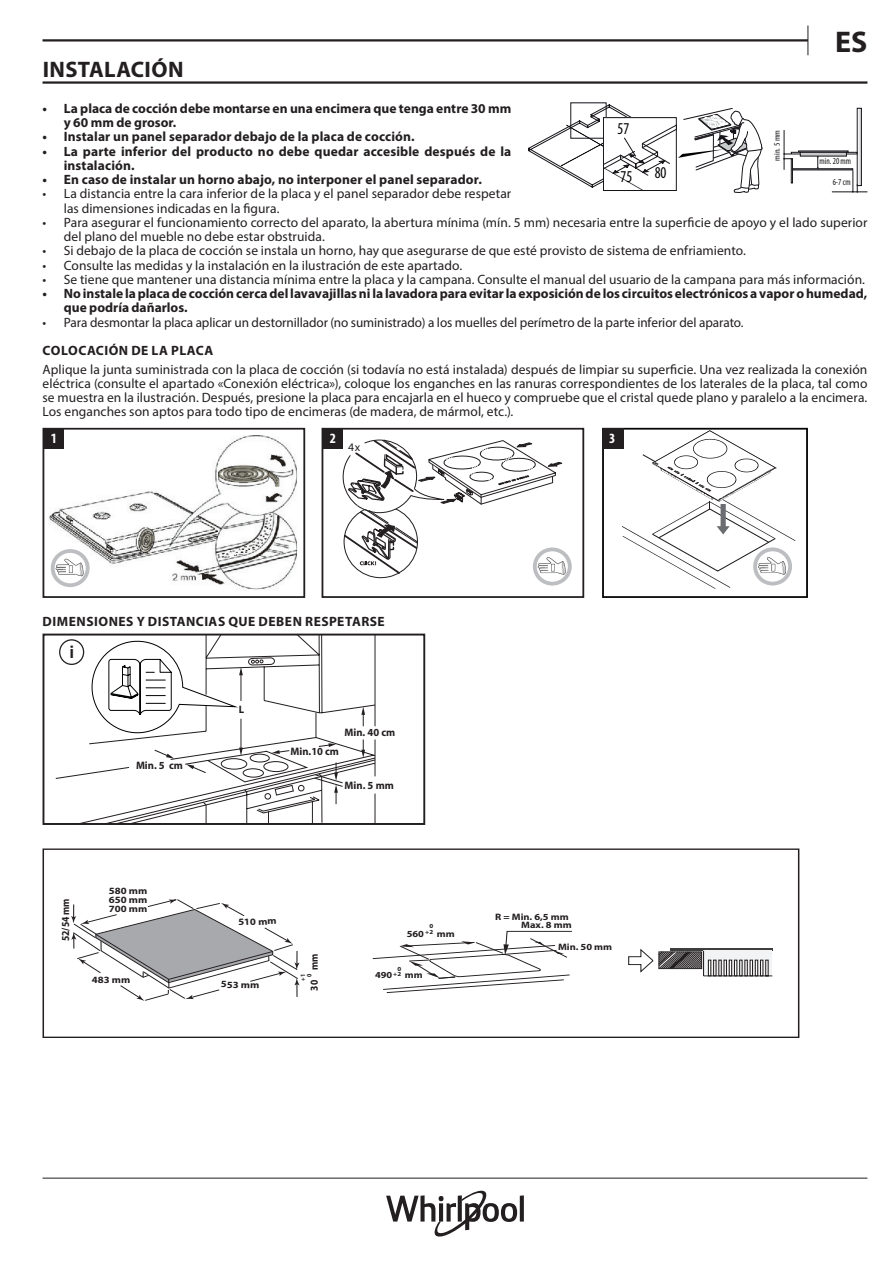
<style>
.page{position:relative;width:893px;height:1263px;background:#fff}
.page>*{position:absolute;margin:0;border:0;box-sizing:border-box;transform-origin:0 0}
.t1{font:700 30px "Myriad Pro";color:#231f20}
.Titolo_1{font:700 22.5px "Myriad Pro";letter-spacing:.015em;color:#231f20}
.t2{font:700 17.4px "Arial";color:#231f20}
.t3{font:condensed 16.65px "Myriad Pro";color:#000002;scale:.92 1}
.t4{font:700 condensed 14.25px "Myriad Pro";color:#fff}
.Testo_9{font:13.5px/14.2px "Myriad Pro";color:#231f20}
.Titolo_3{font:700 13.5px/14.2px "Myriad Pro";letter-spacing:.005em;color:#231f20}
.Titolo_3-2{font:700 13.5px "Myriad Pro";letter-spacing:.035em;color:#231f20}
.t5{font:11.55px "IKEA Sans";color:#231f20}
.t6{font:700 10.8px "Myriad Pro";color:#231f20}
.t7{font:700 10.65px "Myriad Pro";color:#231f20;scale:.89 1}
.t8{font:700 9.6px/9.4px "Myriad Pro";color:#231f20;text-align:justify;scale:1.12 1}
.t9{font:700 9.3px/7.8px "Myriad Pro";color:#231f20;scale:1.12 1}
.t10{font:condensed 9.15px "Myriad Pro";color:#18151a;scale:.92 1}
.t11{font:condensed 8.4px "Myriad Pro";color:#18151a;scale:1.09 1}
.t12{font:700 6.6px/6.6px "Myriad Pro";color:#231f20;text-align:center;scale:.89 1}
.t13{font:700 6.15px/5.4px "Myriad Pro";color:#231f20;text-align:right;scale:1.12 1}
</style>
<div class="page">
<hr style="left:43px;top:81px;width:824px;height:3px;background:#231f20">
<div style="left:602px;top:428px;width:206px;height:170px;border:2px solid #050504"></div>
<svg style="left:622px;top:430px;width:173px;height:159px"></svg>
<svg style="left:43px;top:428px;width:542px;height:170px"></svg>
<div style="left:603px;top:428px;width:21px;height:20px;background:#231f20"></div>
<svg style="left:51px;top:549px;width:39px;height:38px"></svg>
<div style="left:43px;top:634px;width:382px;height:191px;border:2px solid #231f20"></div>
<svg style="left:55px;top:634px;width:321px;height:191px"></svg>
<svg style="left:71px;top:899px;width:228px;height:102px"></svg>
<hr style="left:670px;top:948px;width:102px;height:3px;background:#3e3e3f">
<svg style="left:704px;top:951px;width:68px;height:25px"></svg>
<div style="left:708px;top:960px;width:3px;height:16px;background:#fff;border:1px solid #231f20"></div>
<div style="left:713px;top:960px;width:3px;height:16px;background:#fff;border:1px solid #231f20"></div>
<hr style="left:718px;top:960px;width:3px;height:16px;background:#fff">
<div style="left:724px;top:960px;width:3px;height:16px;background:#fff;border:1px solid #231f20"></div>
<div style="left:729px;top:960px;width:3px;height:16px;background:#fff;border:1px solid #231f20"></div>
<div style="left:734px;top:960px;width:3px;height:16px;background:#fff;border:1px solid #231f20"></div>
<div style="left:739px;top:960px;width:3px;height:16px;background:#fff;border:1px solid #231f20"></div>
<div style="left:745px;top:960px;width:3px;height:16px;background:#fff;border:1px solid #231f20"></div>
<div style="left:750px;top:960px;width:3px;height:16px;background:#fff;border:1px solid #231f20"></div>
<div style="left:755px;top:960px;width:3px;height:16px;background:#fff;border:1px solid #231f20"></div>
<div style="left:760px;top:960px;width:3px;height:16px;background:#fff;border:1px solid #231f20"></div>
<div style="left:765px;top:960px;width:3px;height:16px;border:1px solid #231f20"></div>
<hr style="left:703px;top:976px;width:69px;height:1px;background:#231f20">
<svg style="left:628px;top:949px;width:76px;height:27px"></svg>
<svg style="left:372px;top:931px;width:200px;height:62px"></svg>
<div style="left:43px;top:848px;width:756px;height:190px;border:1px solid #231f20"></div>
<div style="left:791px;top:152px;width:66px;height:2px;background:#fff;border:1px solid #161419"></div>
<div style="left:792px;top:169px;width:61px;height:1px;border:1px solid #161419"></div>
<div style="left:798px;top:151px;width:50px;height:1px;border:1px solid #161419"></div>
<div style="left:800px;top:152px;width:46px;height:4px;border:1px solid #161419"></div>
<div style="left:791px;top:158px;width:2px;height:25px;border:1px solid #161419"></div>
<hr style="left:784px;top:130px;width:1px;height:40px;background:#161419">
<svg style="left:817px;top:156px;width:1px;height:13px"></svg>
<svg style="left:783px;top:153px;width:9px;height:30px"></svg>
<hr style="left:832px;top:192px;width:35px;height:1px;background:#161419">
<svg style="left:852px;top:170px;width:6px;height:23px"></svg>
<svg style="left:528px;top:104px;width:234px;height:89px"></svg>
<div style="left:603px;top:117px;width:74px;height:74px;border:1px solid #161419"></div>
<svg style="left:807px;top:26px;width:1px;height:29px"></svg>
<hr style="left:43px;top:39px;width:765px;height:3px;background:#231f20">
<hr style="left:43px;top:1178px;width:824px;height:1px;background:#231f20">
<svg style="left:520px;top:1195px;width:4px;height:26px"></svg>
<svg style="left:386px;top:1191px;width:131px;height:45px"></svg>
<h1 class="t1" style="left:835px;top:22px;width:34px">ES</h1>
<p class="Titolo_1" style="left:43px;top:55px;width:142px">INSTALACIÓN</p>
<p class="Titolo_3" style="left:64px;top:101px;width:449px;text-indent:-21px">• La placa de cocción debe montarse en una encimera que tenga entre 30 mm y 60 mm de grosor.</p>
<p class="Titolo_3" style="left:43px;top:129px;width:374px">• Instalar un panel separador debajo de la placa de cocción.</p>
<p class="Titolo_3" style="left:64px;top:144px;width:449px;text-indent:-21px">• La parte inferior del producto no debe quedar accesible después de la instalación.</p>
<p class="Titolo_3" style="left:43px;top:172px;width:441px">• En caso de instalar un horno abajo, no interponer el panel separador.</p>
<p class="Testo_9" style="left:64px;top:187px;width:449px;text-indent:-21px">• La distancia entre la cara inferior de la placa y el panel separador debe respetar las dimensiones indicadas en la figura.</p>
<p class="Testo_9" style="left:64px;top:215px;width:805px;text-indent:-21px">• Para asegurar el funcionamiento correcto del aparato, la abertura mínima (mín. 5 mm) necesaria entre la superficie de apoyo y el lado superior del plano del mueble no debe estar obstruida.</p>
<p class="Testo_9" style="left:43px;top:244px;width:705px">• Si debajo de la placa de cocción se instala un horno, hay que asegurarse de que esté provisto de sistema de enfriamiento.</p>
<p class="Testo_9" style="left:43px;top:258px;width:421px">• Consulte las medidas y la instalación en la ilustración de este apartado.</p>
<p class="Testo_9" style="left:43px;top:272px;width:824px">• Se tiene que mantener una distancia mínima entre la placa y la campana. Consulte el manual del usuario de la campana para más información.</p>
<p class="Titolo_3" style="left:64px;top:286px;width:805px;text-indent:-21px">• No instale la placa de cocción cerca del lavavajillas ni la lavadora para evitar la exposición de los circuitos electrónicos a vapor o humedad, que podría dañarlos.</p>
<p class="Testo_9" style="left:43px;top:315px;width:703px">• Para desmontar la placa aplicar un destornillador (no suministrado) a los muelles del perímetro de la parte inferior del aparato.</p>
<p class="Titolo_3-2" style="left:43px;top:342px;width:172px">COLOCACIÓN DE LA PLACA</p>
<p class="Testo_9" style="left:43px;top:362px;width:826px;text-align:justify">Aplique la junta suministrada con la placa de cocción (si todavía no está instalada) después de limpiar su superficie. Una vez realizada la conexión eléctrica (consulte el apartado «Conexión eléctrica»), coloque los enganches en las ranuras correspondientes de los laterales de la placa, tal como se muestra en la ilustración. Después, presione la placa para encajarla en el hueco y compruebe que el cristal quede plano y paralelo a la encimera.<br>Los enganches son aptos para todo tipo de encimeras (de madera, de mármol, etc.).</p>
<p class="t5" style="left:348px;top:440px;width:14px">4x</p>
<p class="t3" style="left:617px;top:118px;width:14px">57</p>
<p class="t3" style="left:621px;top:166px;width:14px">75</p>
<p class="t3" style="left:655px;top:162px;width:14px">80</p>
<p class="t11" style="left:772px;top:161px;width:30px;rotate:-90deg">min. 5 mm</p>
<p class="t10" style="left:820px;top:155px;width:36px">min. 20 mm</p>
<p class="t10" style="left:833px;top:177px;width:21px">6-7 cm</p>
<p class="t4" style="left:51px;top:429px;width:8px">1</p>
<p class="t4" style="left:330px;top:429px;width:8px">2</p>
<p class="t4" style="left:609px;top:429px;width:8px">3</p>
<p class="Titolo_3-2" style="left:43px;top:613px;width:344px">DIMENSIONES Y DISTANCIAS QUE DEBEN RESPETARSE</p>
<p class="t2" style="left:69px;top:639px;width:6px">i</p>
<p class="t6" style="left:136px;top:758px;width:48px">Min. 5 cm</p>
<p class="t6" style="left:239px;top:702px;width:7px">L</p>
<p class="t6" style="left:345px;top:725px;width:52px">Min. 40 cm</p>
<p class="t6" style="left:291px;top:744px;width:50px">Min.10 cm</p>
<p class="t6" style="left:345px;top:778px;width:51px">Min. 5 mm</p>
<p class="t7" style="left:59px;top:941px;width:50px;rotate:-90deg">52/54 mm</p>
<p class="t8" style="left:109px;top:885px;width:36px">580 mm 650 mm 700 mm</p>
<p class="t8" style="left:92px;top:974px;width:36px">483 mm</p>
<p class="t8" style="left:238px;top:917px;width:36px;rotate:-2deg">510 mm</p>
<p class="t8" style="left:221px;top:979px;width:36px;rotate:1deg">553 mm</p>
<p class="t7" style="left:307px;top:990px;width:43px;rotate:-90deg">30 mm</p>
<p class="t12" style="left:299px;top:981px;width:9px;rotate:-90deg">+1<br>0</p>
<p class="t13" style="left:425px;top:923px;width:9px">0 +2</p>
<p class="t9" style="left:407px;top:930px;width:17px">560</p>
<p class="t9" style="left:437px;top:930px;width:18px">mm</p>
<p class="t13" style="left:393px;top:966px;width:9px">0 +2</p>
<p class="t9" style="left:375px;top:971px;width:17px">490</p>
<p class="t9" style="left:405px;top:971px;width:17px">mm</p>
<p class="t9" style="left:521px;top:913px;width:46px;text-indent:-26px">R = Min. 6,5 mm<br>Max. 8 mm</p>
<p class="t9" style="left:558px;top:943px;width:50px">Min. 50 mm</p>
</div>
